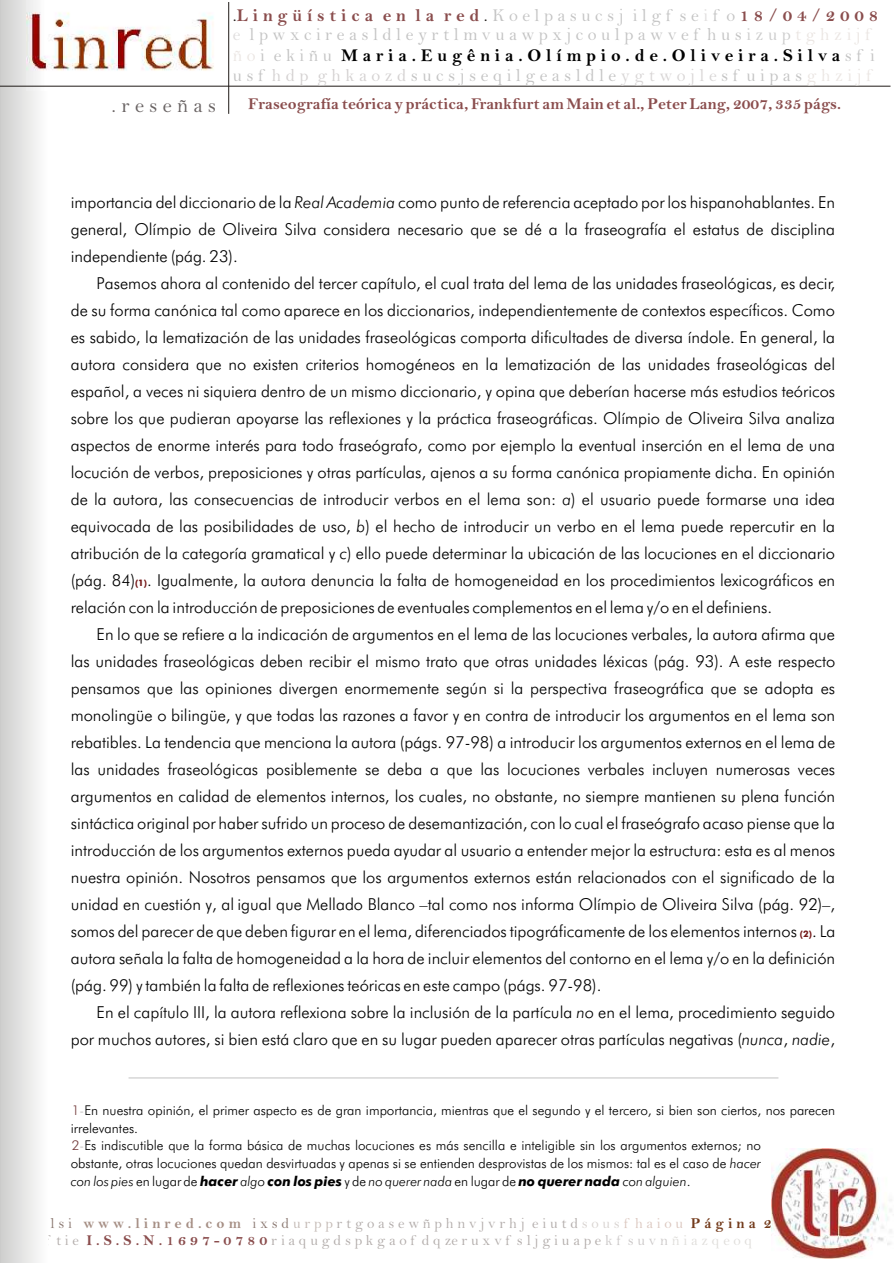
<style>
.page{position:relative;width:894px;height:1263px;background:#fff}
.page>*{position:absolute;margin:0;border:0;box-sizing:border-box;transform-origin:0 0}
.t1{font:21px "Bell";color:#696363}
.t2{font:18px "Bell";letter-spacing:.25em;color:#c4c4c4}
.t3{font:700 18px "Bell";color:#8a4d4d}
.t4{font:700 18px "Bell";color:#000}
.t5{font:18px "Bell";color:#e0dede}
.t6{font:18px "Bell";color:#1f1a17}
.t7{font:16.5px/27px "Futura Lt BT";color:#000;text-align:justify}
.t8{font:700 16.5px "Bell";color:#8a4d4d}
.t9{font:15px/17px "Bell";letter-spacing:.25em;color:#b3adab}
.t10{font:13.5px/18px "Futura Lt BT";color:#000}
.t11{font:13.5px "Futura Lt BT";color:#bdbaba}
.t12{font:700 9px "Futura Md BT";color:#731717}
.s1{font-weight:400;color:#1f1a17}
.s2{font-weight:400;color:#c4c4c4}
.s3{color:#ccc}
.s4{color:#ebe6e3}
.s5{color:#d4d1d1}
.s6{color:#d9d6d6}
.s7{font-style:italic}
.s8{color:#733b3b}
.s9{font-family:"Futura Md BT";font-weight:700;font-style:italic}
.s10{color:#c4bab5}
.s11{color:#8c7a73}
.s12{font-weight:700;color:#a68f85}
.s13{color:#d9d4d1}
.s14{color:#dbc7bf}
.s15{font-weight:700;color:#733b1c}
.s16{font-weight:700;color:#8a4d4d}
.s17{color:#ccc9c9}
.s18{color:#e0dedb}
</style>
<div class="page">
<div style="left:0;top:0;width:47px;height:1263px;background:linear-gradient(to right,#cececd,#fdfdfd)"></div>
<img style="left:26px;top:0;width:192px;height:90px">
<hr style="left:0;top:86px;width:891px;height:1px;background:#1f1a17">
<hr style="left:228px;top:2px;width:1px;height:112px;background:#1f1a17">
<img style="left:772px;top:1149px;width:120px;height:109px">
<hr style="left:129px;top:1078px;width:649px;height:1px;background:#c2c2c2">
<p class="t1" style="left:112px;top:98px;width:106px">. r e s e ñ a s</p>
<p class="t3" style="left:233px;top:9px;width:647px"><span class="s1">.</span>L i n g ü í s t i c a e n l a r e d<span class="s2">K o e l p a s u c s j i l g f s ef o</span> 1 8 / 0 4 / 2 0 0 8</p>
<p class="t5" style="left:704px;top:9px;width:6px">i</p>
<p class="t6" style="left:484px;top:9px;width:5px">.</p>
<p class="t2" style="left:250px;top:28px;width:622px">l p w x c i r e a s l d l e y r t l m v u a w p x j c o u l p a w v e f h u s <span class="s3">i z u p</span> <span class="s4">t g h z i j f</span></p>
<p class="t2" style="left:233px;top:49px;width:101px"><span class="s4">ñ o</span> i e k i ñ u</p>
<p class="t4" style="left:341px;top:49px;width:535px">M a r i a . E u g ê n i a . O l í m p i o . d e . O l i v e i r a . S i l v a<span class="s2">s f i</span></p>
<p class="t2" style="left:233px;top:69px;width:32px">u s f</p>
<p class="t2" style="left:272px;top:69px;width:601px"><span class="s5">h d p g h k a o z d</span>s u c s j s e q i l g e a s l d l e<span class="s6">y g t w o j l e</span>s f u i p a s<span class="s4">g h z i j f</span></p>
<p class="t5" style="left:233px;top:28px;width:9px">e</p>
<p class="t8" style="left:248px;top:98px;width:594px">Fraseografía teórica y práctica, Frankfurt am Main et al., Peter Lang, 2007, 335 págs.</p>
<p class="t7" style="left:71px;top:190px;width:766px">importancia del diccionario de la <span class="s7">Real Academia</span> como punto de referencia aceptado por los hispanohablantes. En general, Olímpio de Oliveira Silva considera necesario que se dé a la fraseografía el estatus de disciplina independiente (pág. 23).</p>
<p class="t7" style="left:71px;top:271px;width:766px;text-indent:26px">Pasemos ahora al contenido del tercer capítulo, el cual trata del lema de las unidades fraseológicas, es decir, de su forma canónica tal como aparece en los diccionarios, independientemente de contextos específicos. Como es sabido, la lematización de las unidades fraseológicas comporta dificultades de diversa índole. En general, la autora considera que no existen criterios homogéneos en la lematización de las unidades fraseológicas del español, a veces ni siquiera dentro de un mismo diccionario, y opina que deberían hacerse más estudios teóricos sobre los que pudieran apoyarse las reflexiones y la práctica fraseográficas. Olímpio de Oliveira Silva analiza aspectos de enorme interés para todo fraseógrafo, como por ejemplo la eventual inserción en el lema de una locución de verbos, preposiciones y otras partículas, ajenos a su forma canónica propiamente dicha. En opinión de la autora, las consecuencias de introducir verbos en el lema son: <span class="s7">a</span>) el usuario puede formarse una idea equivocada de las posibilidades de uso, <span class="s7">b</span>) el hecho de introducir un verbo en el lema puede repercutir en la atribución de la categoría gramatical y <span class="s7">c</span>) ello puede determinar la ubicación de las locuciones en el diccionario (pág. 84) . Igualmente, la autora denuncia la falta de homogeneidad en los procedimientos lexicográficos en relación con la introducción de preposiciones de eventuales complementos en el lema y/o en el definiens.</p>
<p class="t7" style="left:71px;top:622px;width:766px;text-indent:26px">En lo que se refiere a la indicación de argumentos en el lema de las locuciones verbales, la autora afirma que las unidades fraseológicas deben recibir el mismo trato que otras unidades léxicas (pág. 93). A este respecto pensamos que las opiniones divergen enormemente según si la perspectiva fraseográfica que se adopta es monolingüe o bilingüe, y que todas las razones a favor y en contra de introducir los argumentos en el lema son rebatibles. La tendencia que menciona la autora (págs. 97-98) a introducir los argumentos externos en el lema de las unidades fraseológicas posiblemente se deba a que las locuciones verbales incluyen numerosas veces argumentos en calidad de elementos internos, los cuales, no obstante, no siempre mantienen su plena función sintáctica original por haber sufrido un proceso de desemantización, con lo cual el fraseógrafo acaso piense que la introducción de los argumentos externos pueda ayudar al usuario a entender mejor la estructura: esta es al menos nuestra opinión. Nosotros pensamos que los argumentos externos están relacionados con el significado de la unidad en cuestión y, al igual que Mellado Blanco –tal como nos informa Olímpio de Oliveira Silva (pág. 92)–, somos del parecer de que deben figurar en el lema, diferenciados tipográficamente de los elementos internos . La autora señala la falta de homogeneidad a la hora de incluir elementos del contorno en el lema y/o en la definición (pág. 99) y también la falta de reflexiones teóricas en este campo (págs. 97-98).</p>
<p class="t7" style="left:71px;top:1000px;width:766px;text-align:right">En el capítulo III, la autora reflexiona sobre la inclusión de la partícula <span class="s7">no</span> en el lema, procedimiento seguido por muchos autores, si bien está claro que en su lugar pueden aparecer otras partículas negativas (<span class="s7">nunca</span>, <span class="s7">nadie</span>,</p>
<p class="t12" style="left:135px;top:579px;width:14px">(1)</p>
<p class="t12" style="left:800px;top:930px;width:14px">(2)</p>
<p class="t10" style="left:71px;top:1103px;width:766px"><span class="s8">1</span> En nuestra opinión, el primer aspecto es de gran importancia, mientras que el segundo y el tercero, si bien son ciertos, nos parecen irrelevantes.</p>
<p class="t10" style="left:71px;top:1137px;width:692px;text-align:justify"><span class="s8">2</span> Es indiscutible que la forma básica de muchas locuciones es más sencilla e inteligible sin los argumentos externos; no obstante, otras locuciones quedan desvirtuadas y apenas si se entienden desprovistas de los mismos: tal es el caso de <span class="s7">hacer con los pies</span> en lugar de <span class="s9">hacer</span> <span class="s7">algo</span> <span class="s9">con los pies</span> y de <span class="s7">no querer nada</span> en lugar de <span class="s9">no querer nada</span> <span class="s7">con alguien</span>.</p>
<p class="t11" style="left:80px;top:1105px;width:6px">-</p>
<p class="t11" style="left:80px;top:1139px;width:6px">-</p>
<p class="t9" style="left:8px;top:1216px;width:765px">S u<span class="s10">j i</span> <span class="s11">l s i</span> <span class="s12">w w w . l i n r e d . c o m</span> <span class="s11">i x s d</span><span class="s10">u r p p</span>r t g o a s e w ñ p h n v j v r h j e i u t d<span class="s13">s o u s</span> <span class="s14">f h a i o u</span> <span class="s15">P á g i n a 2 </span>s o n f t i e</p>
<p class="t9" style="left:87px;top:1233px;width:667px"><span class="s16">I . S . S . N . 1 6 9 7 - 0 7 8 0</span>r i a q u g d s p k g a o f d q ze r u x v f s l j g i u a p e<span class="s17">k f s u v n</span> <span class="s18">ñ i a z q e o q</span></p>
</div>
